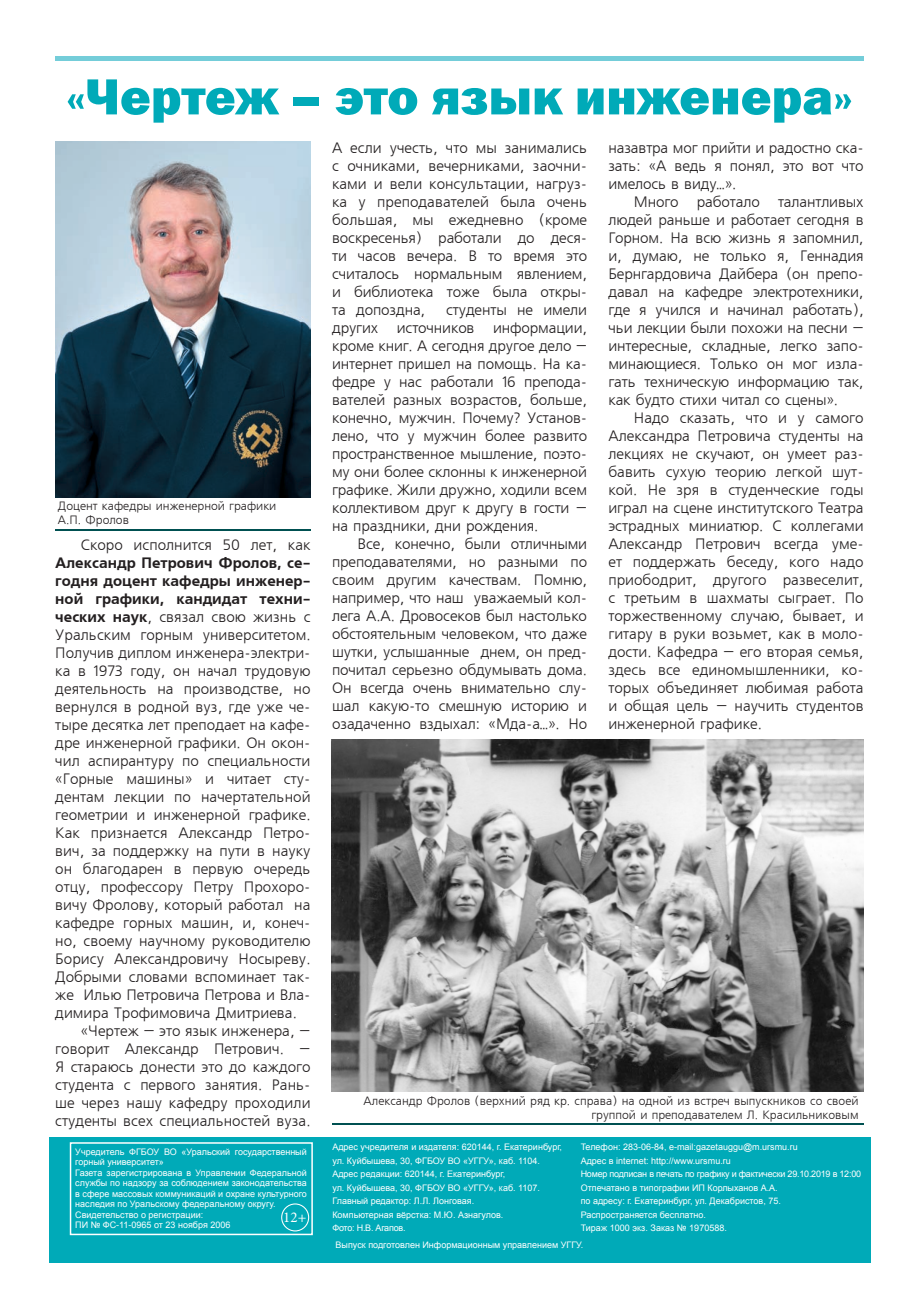
<style>
.page{position:relative;width:919px;height:1289px;background:#fff}
.page>*{position:absolute;margin:0;border:0;box-sizing:border-box;transform-origin:0 0}
.t1{font:800 52.5px "Franklin Gothic";color:#00aab8}
.t2{font:15px/18px "Free Set CTT";color:#231f20;text-align:justify}
.t3{font:15px/18px "AXP Free Set C Bold";color:#231f20;text-align:justify}
.t4{font:15px "Minion Pro";color:#fff}
.t5{font:12px/14.4px "Free Set CTT";color:#231f20;text-align:right}
.t6{font:9px/13.5px "Arial";color:#fff}
.s1{font-family:"AXP Free Set C Bold"}
</style>
<div class="page">
<hr style="left:55px;top:56px;width:808px;height:4px;background:#74cdd9">
<div style="left:49px;top:1136px;width:821px;height:126px;background:#00aab8"></div>
<div style="left:70px;top:1142px;width:243px;height:93px;border:2px solid #fff"></div>
<div style="left:281px;top:1203px;width:28px;height:28px;border:1px solid #fff;border-radius:50%"></div>
<img style="left:332px;top:739px;width:531px;height:352px">
<img style="left:55px;top:142px;width:255px;height:356px">
<hr style="left:332px;top:1123px;width:531px;height:1px;background:#005051">
<hr style="left:55px;top:529px;width:255px;height:2px;background:#005051">
<h1 class="t1" style="left:66px;top:63px;width:788px">«Чертеж – это язык инженера»</h1>
<p class="t2" style="left:332px;top:139px;width:256px">А если учесть, что мы занимались с очниками, вечерниками, заочни&shy;ками и вели консультации, нагруз&shy;ка у преподавателей была очень большая, мы ежедневно (кроме воскресенья) работали до деся&shy;ти часов вечера. В то время это считалось нормальным явлением, и библиотека тоже была откры&shy;та допоздна,</p>
<p class="t2" style="left:608px;top:139px;width:257px">назавтра мог прийти и радостно ска&shy;зать: «А ведь я понял, это вот что имелось в виду…».</p>
<p class="t2" style="left:608px;top:193px;width:257px;text-indent:26px">Много работало талантливых людей раньше и работает сегодня в Горном. На всю жизнь я запомнил, и, думаю, не только я, Геннадия Бернгардовича Дайбера (он препо&shy;давал на кафедре электротехники, где я учился и начинал работать), чьи лекции были похожи на песни – интересные, складные, легко запо&shy;минающиеся. Только он мог изла&shy;гать техническую информацию так, как будто стихи читал со сцены».</p>
<p class="t2" style="left:608px;top:409px;width:257px;text-indent:26px">Надо сказать, что и у самого Александра Петровича студенты на лекциях не скучают, он умеет раз&shy;бавить сухую теорию легкой шут&shy;кой. Не зря в студенческие годы играл на сцене институтского Театра эстрадных миниатюр. С коллегами Александр Петрович всегда уме&shy;ет поддержать беседу, кого надо приободрит, другого развеселит, с третьим в шахматы сыграет. По торжественному случаю, бывает, и гитару в руки возьмет, как в моло&shy;дости. Кафедра – его вторая семья, здесь все единомышленники, ко&shy;торых объединяет любимая работа и общая цель – научить студентов инженерной графике.</p>
<p class="t2" style="left:332px;top:301px;width:256px;text-indent:114px">студенты не имели других источников информации, кроме книг. А сегодня другое дело – интернет пришел на помощь. На ка&shy;федре у нас работали 16 препода&shy;вателей разных возрастов, больше, конечно, мужчин. Почему? Установ&shy;лено, что у мужчин более развито пространственное мышление, поэто&shy;му они более склонны к инженерной графике. Жили дружно, ходили всем коллективом друг к другу в гости – на праздники, дни рождения.</p>
<p class="t2" style="left:332px;top:535px;width:256px;text-indent:26px">Все, конечно, были отличными преподавателями, но разными по своим другим качествам. Помню, например, что наш уважаемый кол&shy;лега А.А. Дровосеков был настолько обстоятельным человеком, что даже шутки, услышанные днем, он пред&shy;почитал серьезно обдумывать дома.<br>Он всегда очень внимательно слу&shy;шал какую-то смешную историю и озадаченно вздыхал: «Мда-а…». Но</p>
<p class="t5" style="left:58px;top:499px;width:220px;text-align:left">Доцент кафедры инженерной графики<br>А.П. Фролов</p>
<p class="t2" style="left:81px;top:536px;width:231px">Скоро исполнится 50 лет, как</p>
<p class="t3" style="left:55px;top:554px;width:257px">Александр Петрович Фролов, се&shy;годня доцент кафедры инженер&shy;ной графики, кандидат техни-</p>
<p class="t2" style="left:55px;top:608px;width:257px"><span class="s1">ческих наук</span>, связал свою жизнь с</p>
<p class="t2" style="left:55px;top:626px;width:257px">Уральским горным университетом.</p>
<p class="t2" style="left:55px;top:644px;width:257px">Получив диплом инженера-электри-</p>
<p class="t2" style="left:55px;top:662px;width:257px">ка в 1973 году, он начал трудовую</p>
<p class="t2" style="left:55px;top:680px;width:257px">деятельность на производстве, но</p>
<p class="t2" style="left:55px;top:698px;width:257px">вернулся в родной вуз, где уже че-</p>
<p class="t2" style="left:55px;top:716px;width:257px">тыре десятка лет преподает на кафе-</p>
<p class="t2" style="left:55px;top:734px;width:257px">дре инженерной графики. Он окон-</p>
<p class="t2" style="left:55px;top:752px;width:257px">чил аспирантуру по специальности</p>
<p class="t2" style="left:55px;top:770px;width:257px">«Горные машины» и читает сту-</p>
<p class="t2" style="left:55px;top:788px;width:257px">дентам лекции по начертательной</p>
<p class="t2" style="left:55px;top:806px;width:257px">геометрии и инженерной графике.</p>
<p class="t2" style="left:55px;top:824px;width:257px">Как признается Александр Петро-</p>
<p class="t2" style="left:55px;top:842px;width:257px">вич, за поддержку на пути в науку</p>
<p class="t2" style="left:55px;top:860px;width:257px">он благодарен в первую очередь</p>
<p class="t2" style="left:55px;top:878px;width:257px">отцу, профессору Петру Прохоро-</p>
<p class="t2" style="left:55px;top:896px;width:257px">вичу Фролову, который работал на</p>
<p class="t2" style="left:55px;top:914px;width:257px">кафедре горных машин, и, конеч-</p>
<p class="t2" style="left:55px;top:932px;width:257px">но, своему научному руководителю</p>
<p class="t2" style="left:55px;top:950px;width:257px">Борису Александровичу Носыреву.</p>
<p class="t2" style="left:55px;top:968px;width:257px">Добрыми словами вспоминает так-</p>
<p class="t2" style="left:55px;top:986px;width:257px">же Илью Петровича Петрова и Вла-</p>
<p class="t2" style="left:55px;top:1004px;width:243px">димира Трофимовича Дмитриева.</p>
<p class="t2" style="left:81px;top:1022px;width:231px">«Чертеж – это язык инженера, –</p>
<p class="t2" style="left:55px;top:1040px;width:257px">говорит Александр Петрович. –</p>
<p class="t2" style="left:55px;top:1058px;width:257px">Я стараюсь донести это до каждого</p>
<p class="t2" style="left:55px;top:1076px;width:257px">студента с первого занятия. Рань-</p>
<p class="t2" style="left:55px;top:1094px;width:257px">ше через нашу кафедру проходили</p>
<p class="t2" style="left:55px;top:1112px;width:257px">студенты всех специальностей вуза.</p>
<p class="t5" style="left:363px;top:1093px;width:496px">Александр Фролов (верхний ряд кр. справа) на одной из встреч выпускников со своей группой и преподавателем Л. Красильниковым</p>
<p class="t6" style="left:75px;top:1146px;width:233px;line-height:10.5px">Учредитель ФГБОУ ВО «Уральский государственный горный университет»<br>Газета зарегистрирована в Управлении Федеральной службы по надзору за соблюдением законодательства в сфере массовых коммуникаций и охране культурного наследия по Уральскому федеральному округу.<br>Свидетельство о регистрации:<br>ПИ № ФС-11-0965 от 23 ноября 2006</p>
<p class="t4" style="left:283px;top:1206px;width:25px">12+</p>
<p class="t6" style="left:332px;top:1140px;width:231px">Адрес учредителя и издателя: 620144, г. Екатеринбург, ул. Куйбышева, 30, ФГБОУ ВО «УГГУ», каб. 1104.<br>Адрес редакции: 620144, г. Екатеринбург,<br>ул. Куйбышева, 30, ФГБОУ ВО «УГГУ», каб. 1107.<br>Главный редактор: Л.Л. Лонговая.<br>Компьютерная вёрстка: М.Ю. Азнагулов.<br>Фото: Н.В. Агапов.</p>
<p class="t6" style="left:335px;top:1238px;width:249px">Выпуск подготовлен Информационным управлением УГГУ.</p>
<p class="t6" style="left:580px;top:1140px;width:282px">Телефон: 283-06-84, e-mail:gazetauggu@m.ursmu.ru<br>Адрес в internet: http://www.ursmu.ru<br>Номер подписан в печать по графику и фактически 29.10.2019 в 12:00<br>Отпечатано в типографии ИП Корлыханов А.А.<br>по адресу: г. Екатеринбург, ул. Декабристов, 75.<br>Распространяется бесплатно.<br>Тираж 1000 экз. Заказ № 1970588.</p>
</div>
